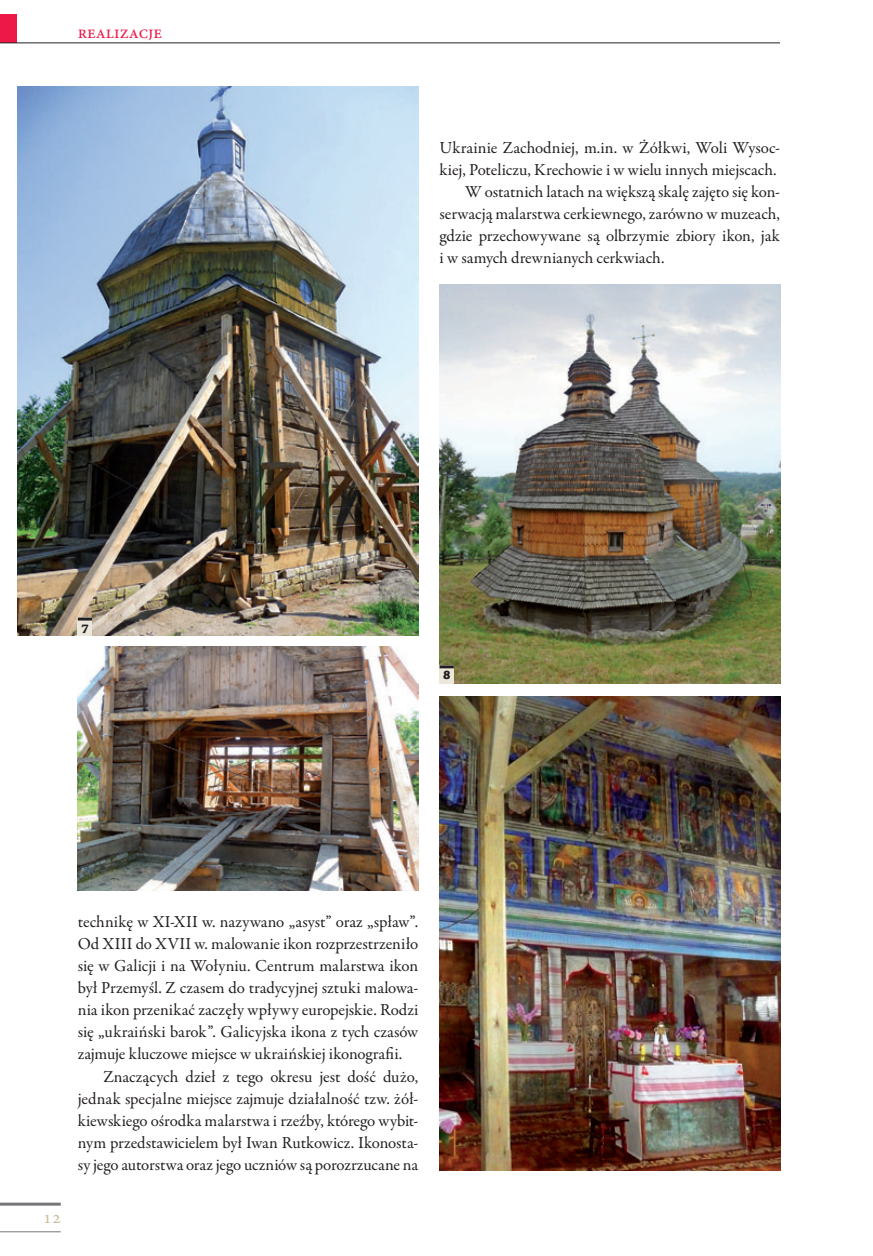
<style>
.page{position:relative;width:873px;height:1256px;background:#fff}
.page>*{position:absolute;margin:0;border:0;box-sizing:border-box;transform-origin:0 0}
.t1{font:18px "Minion Pro";color:#ed1748}
.t2{font:18px "Minion Pro";color:#c8bd9e}
.t3{font:16.8px "Garamond Premr Pro";color:#231f20}
.t4{font:900 12.75px "PF Agora Serif Pro";color:#231f20}
</style>
<div class="page">
<div style="left:0;top:14px;width:17px;height:29px;background:#ed1748"></div>
<hr style="left:0;top:1202px;width:61px;height:3px;background:#757679">
<hr style="left:0;top:1231px;width:61px;height:1px;background:#757679">
<hr style="left:0;top:43px;width:779px;height:1px;background:#231f20">
<img style="left:17px;top:86px;width:401px;height:549px">
<img style="left:78px;top:646px;width:340px;height:244px">
<div style="left:78px;top:617px;width:14px;height:18px;background:#ebe7db"></div>
<hr style="left:78px;top:617px;width:14px;height:3px;background:#231f20">
<img style="left:439px;top:284px;width:340px;height:399px">
<img style="left:439px;top:696px;width:340px;height:474px">
<div style="left:439px;top:665px;width:14px;height:18px;background:#ebe7db"></div>
<hr style="left:439px;top:665px;width:14px;height:3px;background:#231f20">
<p class="t1" style="left:78px;top:20px;width:86px">realizacje</p>
<p class="t3" style="left:439px;top:137px;width:342px">Ukrainie Zachodniej, m.in. w Żółkwi, Woli Wysoc-</p>
<p class="t3" style="left:439px;top:159px;width:338px">kiej, Poteliczu, Krechowie i w wielu innych miejscach.</p>
<p class="t3" style="left:465px;top:181px;width:316px">W ostatnich latach na większą skalę zajęto się kon-</p>
<p class="t3" style="left:439px;top:203px;width:342px">serwacją malarstwa cerkiewnego, zarówno w muzeach,</p>
<p class="t3" style="left:439px;top:226px;width:342px">gdzie przechowywane są olbrzymie zbiory ikon, jak</p>
<p class="t3" style="left:439px;top:248px;width:226px">i w samych drewnianych cerkwiach.</p>
<p class="t4" style="left:81px;top:619px;width:9px">7</p>
<p class="t4" style="left:442px;top:666px;width:10px">8</p>
<p class="t2" style="left:43px;top:1204px;width:19px">12</p>
<p class="t3" style="left:78px;top:911px;width:342px">technikę w XI-XII w. nazywano „asyst” oraz „spław”.</p>
<p class="t3" style="left:78px;top:933px;width:342px">Od XIII do XVII w. malowanie ikon rozprzestrzeniło</p>
<p class="t3" style="left:78px;top:955px;width:342px">się w Galicji i na Wołyniu. Centrum malarstwa ikon</p>
<p class="t3" style="left:78px;top:977px;width:342px">był Przemyśl. Z czasem do tradycyjnej sztuki malowa-</p>
<p class="t3" style="left:78px;top:999px;width:342px">nia ikon przenikać zaczęły wpływy europejskie. Rodzi</p>
<p class="t3" style="left:78px;top:1021px;width:342px">się „ukraiński barok”. Galicyjska ikona z tych czasów</p>
<p class="t3" style="left:78px;top:1044px;width:326px">zajmuje kluczowe miejsce w ukraińskiej ikonografii.</p>
<p class="t3" style="left:103px;top:1066px;width:316px">Znaczących dzieł z tego okresu jest dość dużo,</p>
<p class="t3" style="left:78px;top:1088px;width:342px">jednak specjalne miejsce zajmuje działalność tzw. żół-</p>
<p class="t3" style="left:78px;top:1110px;width:342px">kiewskiego ośrodka malarstwa i rzeźby, którego wybit-</p>
<p class="t3" style="left:78px;top:1132px;width:342px">nym przedstawicielem był Iwan Rutkowicz. Ikonosta-</p>
<p class="t3" style="left:78px;top:1154px;width:342px">sy jego autorstwa oraz jego uczniów są porozrzucane na</p>
</div>
